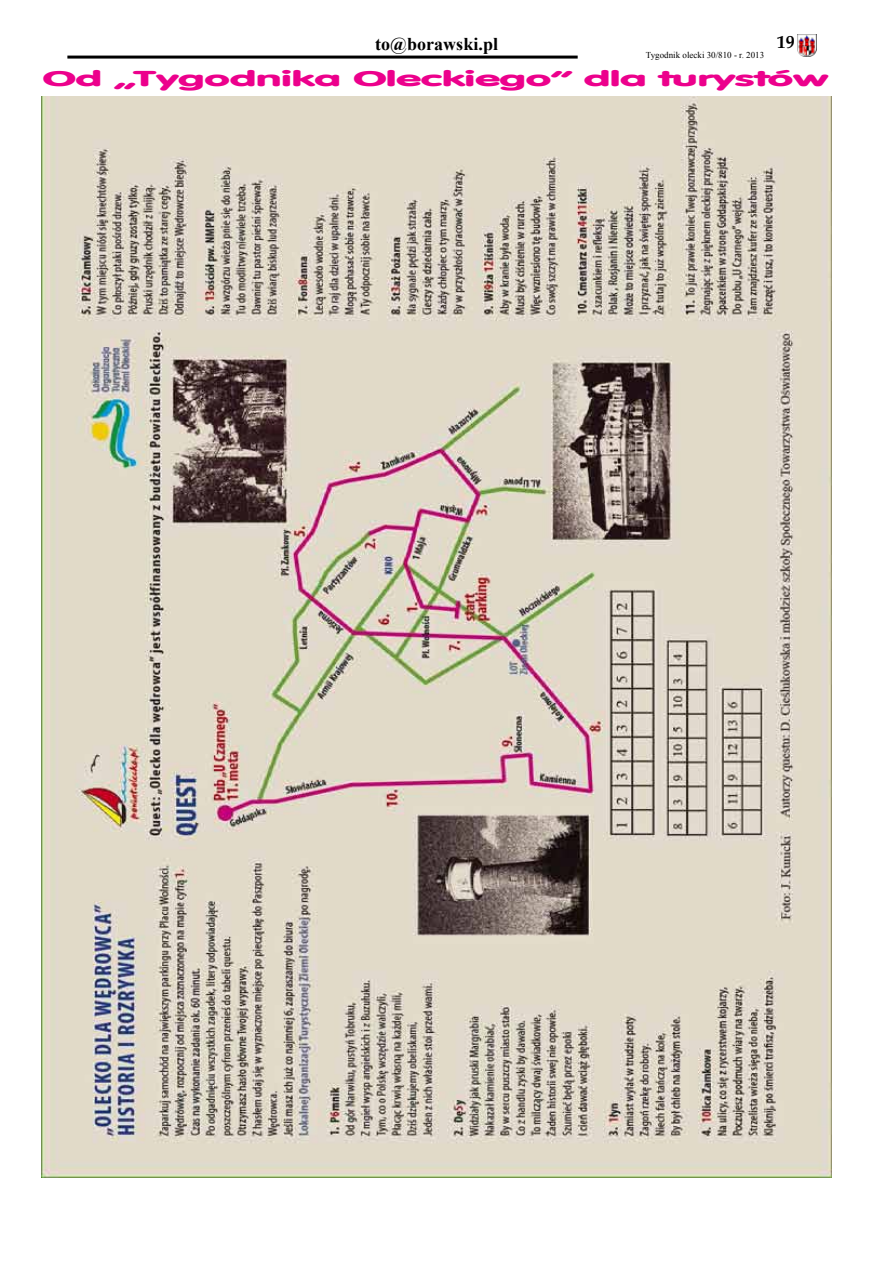
<style>
.page{position:relative;width:893px;height:1263px;background:#fff}
.page>*{position:absolute;margin:0;border:0;box-sizing:border-box;transform-origin:0 0}
.t1{font:700 21px "Vogue";color:#ec008c;scale:2.18 1}
.t2{font:700 18px "Times New Roman";letter-spacing:.005em;color:#000}
.t3{font:700 18px "Palm Springs";color:#000}
.t4{font:9px "Times New Roman";color:#000}
</style>
<div class="page">
<img style="left:797px;top:34px;width:19px;height:23px">
<hr style="left:67px;top:56px;width:511px;height:3px;background:#000">
<img style="left:41px;top:97px;width:790px;height:1080px">
<p class="t3" style="left:777px;top:31px;width:19px">19</p>
<p class="t2" style="left:375px;top:32px;width:124px">to@borawski.pl</p>
<p class="t1" style="left:42px;top:65px;width:362px">Od „Tygodnika Oleckiego” dla turystów</p>
<p class="t4" style="left:646px;top:49px;width:120px">Tygodnik olecki 30/810 - r. 2013</p>
</div>
